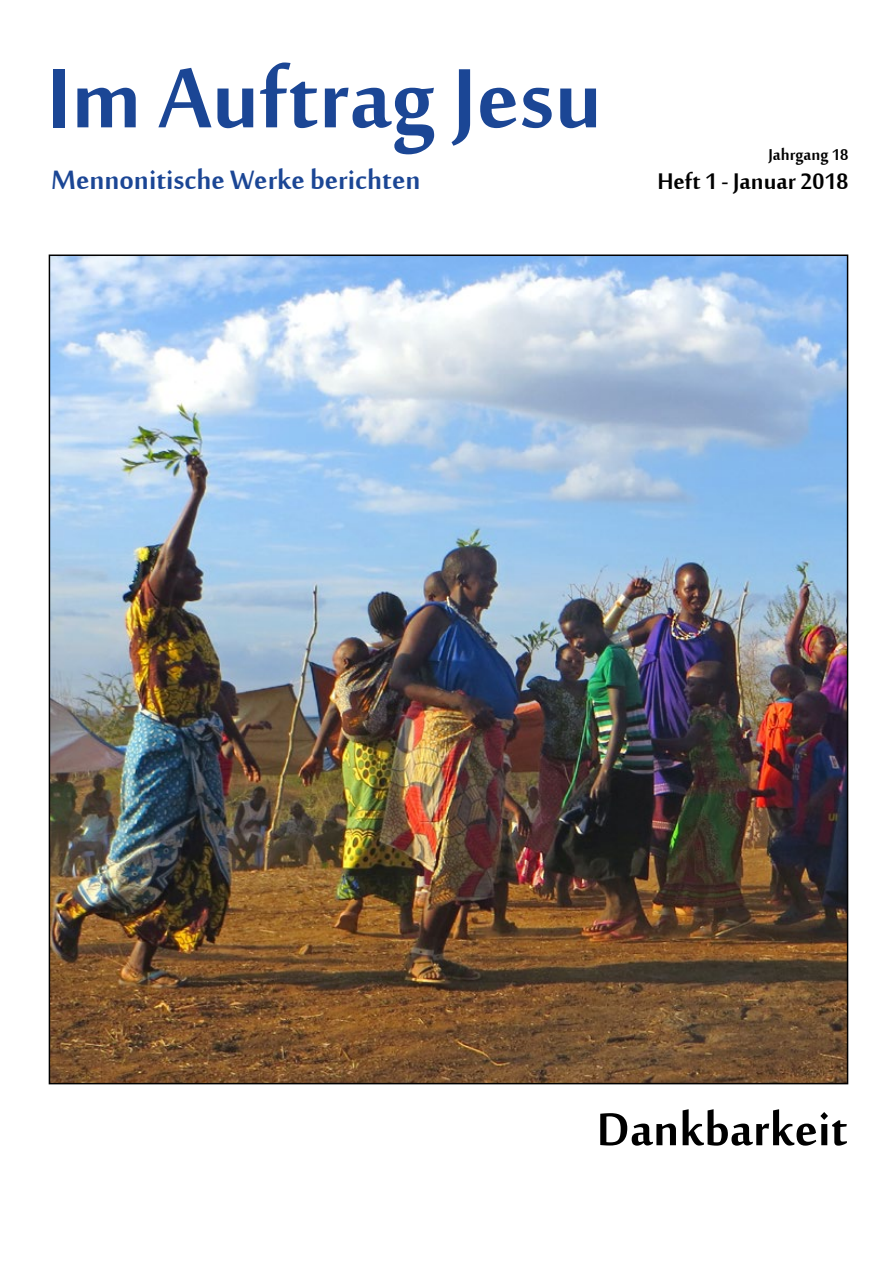
<style>
.page{position:relative;width:893px;height:1263px;background:#fff}
.page>*{position:absolute;margin:0;border:0;box-sizing:border-box;transform-origin:0 0}
.t1{font:129px "Mool Boran";color:#1b4695}
.t2{font:70.5px "Mool Boran";color:#000}
.t3{font:40.5px "Mool Boran";color:#1b4695}
.t4{font:34.5px "Mool Boran";color:#000}
.t5{font:24px "Mool Boran";color:#000}
</style>
<div class="page">
<img style="left:52px;top:257px;width:793px;height:824px">
<h1 class="t1" style="left:47px;top:7px;width:557px">Im Auftrag Jesu</h1>
<p class="t3" style="left:51px;top:151px;width:371px">Mennonitische Werke berichten</p>
<p class="t4" style="left:657px;top:157px;width:192px">Heft 1 - Januar 2018</p>
<p class="t5" style="left:768px;top:138px;width:81px">Jahrgang 18</p>
<h2 class="t2" style="left:597px;top:1080px;width:252px">Dankbarkeit</h2>
</div>
